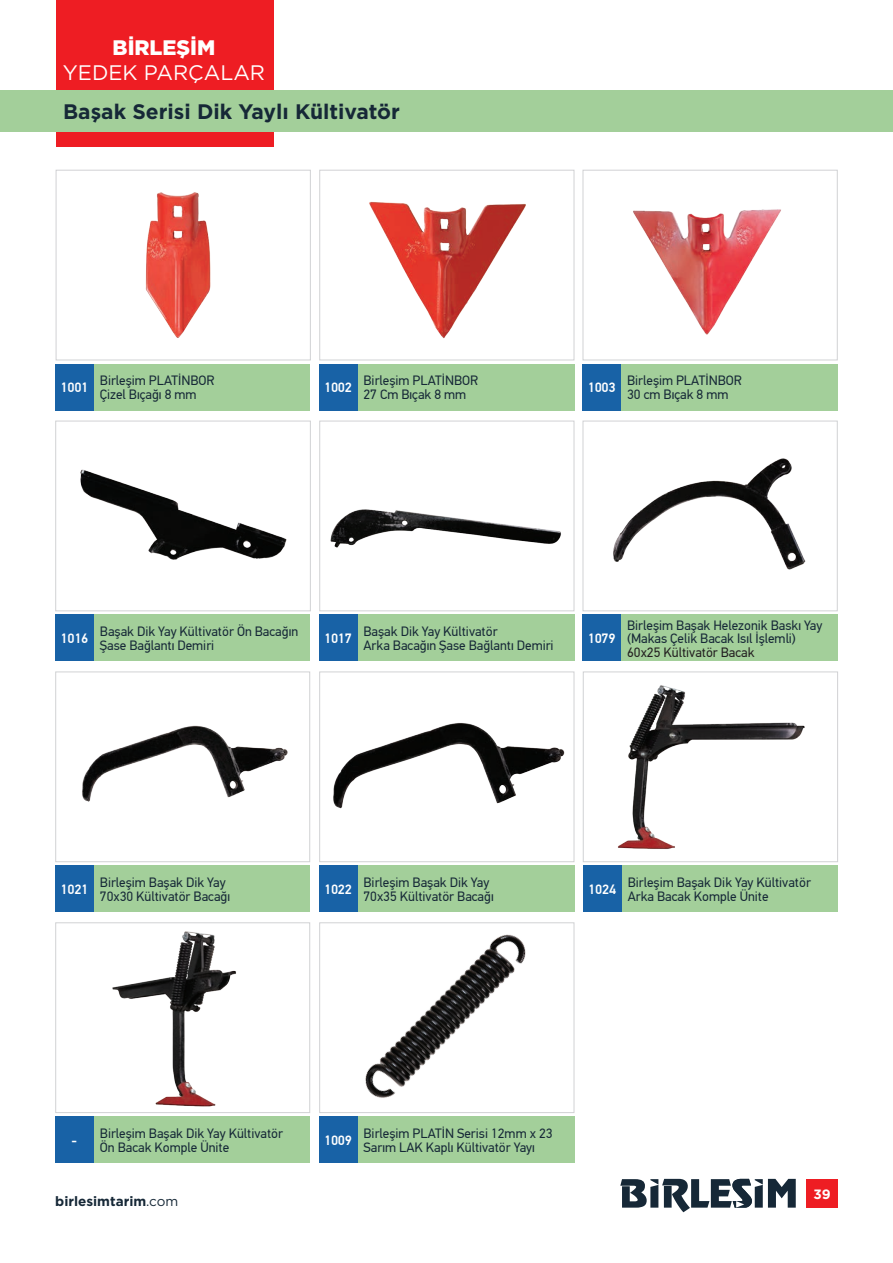
<style>
.page{position:relative;width:893px;height:1263px;background:#fff}
.page>*{position:absolute;margin:0;border:0;box-sizing:border-box;transform-origin:0 0}
.t1{font:700 21px "Gotham";color:#162837}
.t2{font:21px "Gotham";color:#fff}
.t3{font:900 21px "Gotham";color:#fff}
.t4{font:13.5px/13.5px "PF Din Text Pro";color:#162837}
.t5{font:500 13.5px "PF Din Text Pro";letter-spacing:-.01em;color:#fff}
.t6{font:13.5px "PF Din Text Pro";color:#231f20}
.t7{font:700 13.5px "Gotham";color:#162837}
.t8{font:700 13.5px "Gotham";color:#fff}
.s1{font-weight:400}
</style>
<div class="page">
<div style="left:56px;top:0;width:217px;height:147px;background:#ee1d23"></div>
<div style="left:0;top:90px;width:893px;height:42px;background:#a3cf9a"></div>
<svg style="left:620px;top:1179px;width:176px;height:33px"></svg>
<div style="left:806px;top:1179px;width:32px;height:29px;background:#ee1d23"></div>
<img style="left:330px;top:509px;width:231px;height:39px">
<div style="left:319px;top:421px;width:255px;height:190px;border:1px solid #d1d2d4"></div>
<img style="left:333px;top:723px;width:232px;height:86px">
<div style="left:319px;top:671px;width:255px;height:191px;border:1px solid #d1d2d4"></div>
<img style="left:365px;top:934px;width:161px;height:164px">
<div style="left:319px;top:922px;width:255px;height:191px;border:1px solid #d1d2d4"></div>
<img style="left:618px;top:685px;width:187px;height:164px">
<div style="left:583px;top:671px;width:255px;height:191px;border:1px solid #d1d2d4"></div>
<img style="left:80px;top:469px;width:207px;height:91px">
<div style="left:55px;top:421px;width:256px;height:190px;border:1px solid #d1d2d4"></div>
<img style="left:82px;top:725px;width:206px;height:77px">
<div style="left:55px;top:671px;width:255px;height:191px;border:1px solid #d1d2d4"></div>
<img style="left:112px;top:931px;width:124px;height:176px">
<div style="left:55px;top:922px;width:255px;height:191px;border:1px solid #d1d2d4"></div>
<img style="left:613px;top:458px;width:193px;height:112px">
<div style="left:583px;top:421px;width:255px;height:190px;border:1px solid #d1d2d4"></div>
<img style="left:145px;top:192px;width:66px;height:146px">
<div style="left:56px;top:170px;width:255px;height:190px;border:1px solid #d1d2d4"></div>
<img style="left:369px;top:201px;width:157px;height:138px">
<div style="left:319px;top:170px;width:255px;height:190px;border:1px solid #d1d2d4"></div>
<img style="left:633px;top:209px;width:148px;height:126px">
<div style="left:583px;top:170px;width:255px;height:190px;border:1px solid #d1d2d4"></div>
<div style="left:94px;top:364px;width:216px;height:46px;background:#a3cf9a"></div>
<div style="left:94px;top:615px;width:216px;height:46px;background:#a3cf9a"></div>
<div style="left:94px;top:865px;width:216px;height:47px;background:#a3cf9a"></div>
<div style="left:357px;top:364px;width:217px;height:46px;background:#a3cf9a"></div>
<div style="left:357px;top:615px;width:217px;height:46px;background:#a3cf9a"></div>
<div style="left:357px;top:865px;width:217px;height:47px;background:#a3cf9a"></div>
<div style="left:621px;top:865px;width:217px;height:47px;background:#a3cf9a"></div>
<div style="left:621px;top:364px;width:217px;height:46px;background:#a3cf9a"></div>
<div style="left:621px;top:615px;width:217px;height:46px;background:#a3cf9a"></div>
<div style="left:55px;top:364px;width:39px;height:46px;background:#1862a6"></div>
<div style="left:55px;top:615px;width:39px;height:46px;background:#1862a6"></div>
<div style="left:55px;top:865px;width:39px;height:47px;background:#1862a6"></div>
<div style="left:319px;top:364px;width:38px;height:46px;background:#1862a6"></div>
<div style="left:319px;top:615px;width:38px;height:46px;background:#1862a6"></div>
<div style="left:319px;top:865px;width:38px;height:47px;background:#1862a6"></div>
<div style="left:583px;top:865px;width:38px;height:47px;background:#1862a6"></div>
<div style="left:583px;top:364px;width:38px;height:46px;background:#1862a6"></div>
<div style="left:583px;top:615px;width:38px;height:46px;background:#1862a6"></div>
<div style="left:94px;top:1116px;width:216px;height:47px;background:#a3cf9a"></div>
<div style="left:357px;top:1116px;width:217px;height:47px;background:#a3cf9a"></div>
<div style="left:55px;top:1116px;width:39px;height:47px;background:#1862a6"></div>
<div style="left:319px;top:1116px;width:38px;height:47px;background:#1862a6"></div>
<h1 class="t3" style="left:113px;top:33px;width:104px">BİRLEŞİM</h1>
<h1 class="t2" style="left:63px;top:60px;width:204px">YEDEK PARÇALAR</h1>
<h1 class="t1" style="left:63px;top:98px;width:338px">Başak Serisi Dik Yaylı Kültivatör</h1>
<p class="t5" style="left:60px;top:379px;width:29px">1001</p>
<p class="t4" style="left:100px;top:374px;width:116px">Birleşim PLATİNBOR<br>Çizel Bıçağı 8 mm</p>
<p class="t5" style="left:324px;top:379px;width:29px">1002</p>
<p class="t4" style="left:364px;top:374px;width:116px">Birleşim PLATİNBOR<br>27 Cm Bıçak 8 mm</p>
<p class="t5" style="left:588px;top:379px;width:29px">1003</p>
<p class="t4" style="left:627px;top:374px;width:116px">Birleşim PLATİNBOR<br>30 cm Bıçak 8 mm</p>
<p class="t5" style="left:60px;top:630px;width:29px">1016</p>
<p class="t4" style="left:100px;top:625px;width:200px">Başak Dik Yay Kültivatör Ön Bacağın<br>Şase Bağlantı Demiri</p>
<p class="t5" style="left:324px;top:630px;width:29px">1017</p>
<p class="t4" style="left:364px;top:625px;width:192px">Başak Dik Yay Kültivatör<br>Arka Bacağın Şase Bağlantı Demiri</p>
<p class="t5" style="left:588px;top:630px;width:29px">1079</p>
<p class="t4" style="left:627px;top:618px;width:197px">Birleşim Başak Helezonik Baskı Yay (Makas Çelik Bacak Isıl İşlemli)</p>
<p class="t6" style="left:627px;top:644px;width:129px">60x25 Kültivatör Bacak</p>
<p class="t5" style="left:60px;top:881px;width:29px">1021</p>
<p class="t4" style="left:100px;top:876px;width:132px">Birleşim Başak Dik Yay<br>70x30 Kültivatör Bacağı</p>
<p class="t4" style="left:364px;top:876px;width:132px">Birleşim Başak Dik Yay<br>70x35 Kültivatör Bacağı</p>
<p class="t4" style="left:628px;top:876px;width:185px">Birleşim Başak Dik Yay Kültivatör<br>Arka Bacak Komple Ünite</p>
<p class="t5" style="left:324px;top:881px;width:29px">1022</p>
<p class="t5" style="left:588px;top:881px;width:29px">1024</p>
<p class="t4" style="left:100px;top:1127px;width:185px">Birleşim Başak Dik Yay Kültivatör<br>Ön Bacak Komple Ünite</p>
<p class="t4" style="left:364px;top:1127px;width:190px">Birleşim PLATİN Serisi 12mm x 23<br>Sarım LAK Kaplı Kültivatör Yayı</p>
<p class="t5" style="left:72px;top:1132px;width:7px">-</p>
<p class="t5" style="left:324px;top:1132px;width:29px">1009</p>
<p class="t7" style="left:55px;top:1192px;width:125px">birlesimtarim<span class="s1">.com</span></p>
<p class="t8" style="left:813px;top:1185px;width:19px">39</p>
</div>
